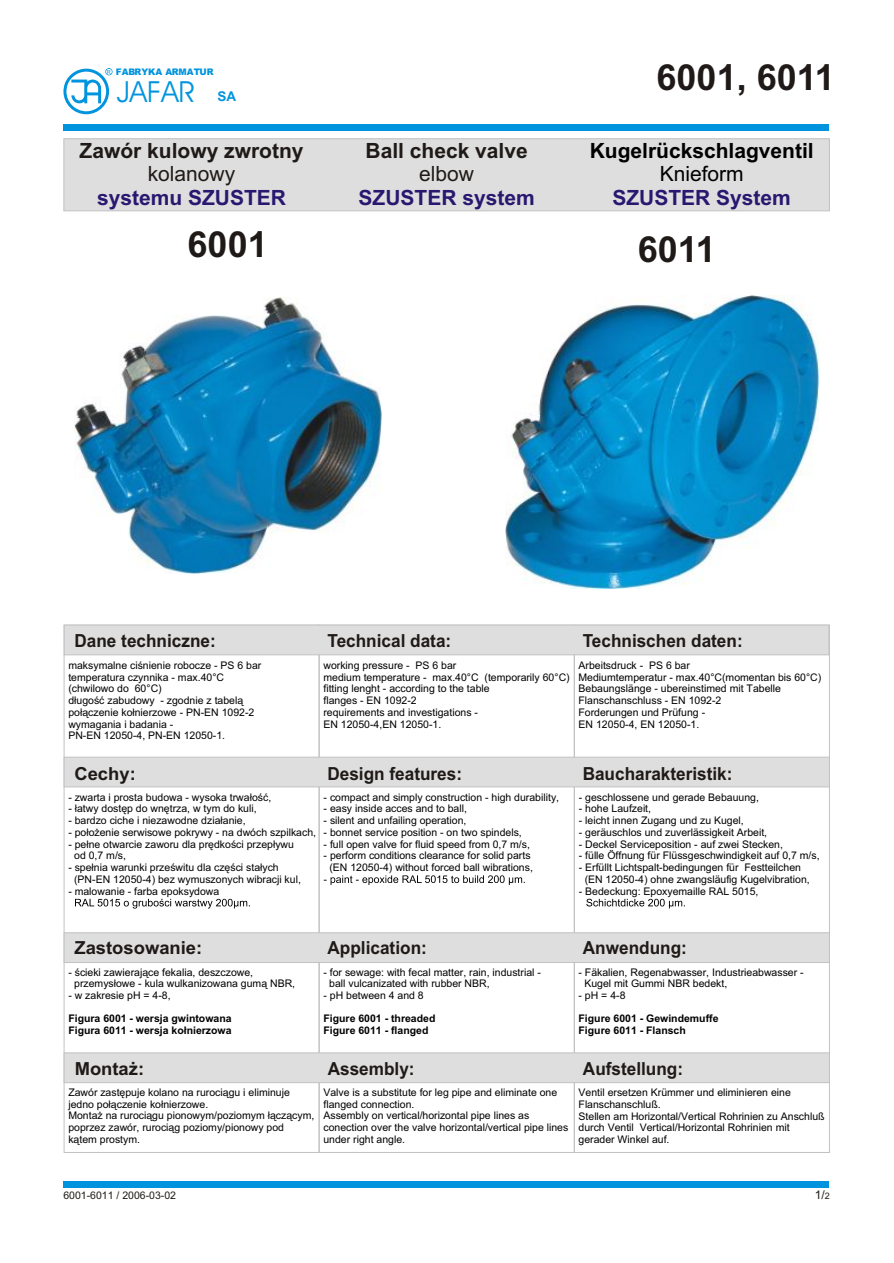
<style>
.page{position:relative;width:894px;height:1263px;background:#fff}
.page>*{position:absolute;margin:0;border:0;box-sizing:border-box;transform-origin:0 0}
.t1{font:700 36px "Arial CE";color:#1f1a17}
.t2{font:29.25px "PL Renfrew";color:#0094de}
.t3{font:700 21px "Arial CE";color:#291770}
.t4{font:700 21px "Arial CE";color:#1f1a17}
.t5{font:700 21px "Arial CE";color:#000}
.t6{font:21px "Arial CE";color:#1f1a17}
.t7{font:21px "Arial CE";color:#000}
.t8{font:700 18px "Arial CE";color:#1f1a17;scale:.95 1}
.t9{font:700 18px "Arial CE";color:#1f1a17}
.t10{font:700 18px "Arial CE";color:#1f1a17;scale:.96 1}
.t11{font:12px "Arial CE";color:#1f1a17}
.t12{font:10.5px/11.7px "Arial CE";color:#000}
.t13{font:700 10.5px/11.7px "Arial CE";color:#000}
.t14{font:10.5px/11.7px "Arial";color:#000}
.t15{font:10.5px "Arial CE";color:#1f1a17}
.t16{font:900 9.15px "Arial";color:#0094de}
.s1{font-family:"Arial CE";font-weight:400;font-size:5.55px}
.s2{font-family:"Arial CE";font-weight:700;font-size:13.5px}
.s3{font-family:"Arial CE"}
.s4{font-size:9px}
</style>
<div class="page">
<div style="left:64px;top:125px;width:765px;height:6px;background:#0094de"></div>
<div style="left:64px;top:1181px;width:765px;height:7px;background:#0094de"></div>
<svg style="left:63px;top:68px;width:50px;height:46px"></svg>
<img style="left:75px;top:298px;width:307px;height:276px">
<img style="left:506px;top:296px;width:313px;height:293px">
<div style="left:64px;top:139px;width:766px;height:72px;background:#dedede;border:1px solid #c2c2c2"></div>
<div style="left:64px;top:625px;width:765px;height:30px;background:#dedede;border:1px solid #c2c2c2"></div>
<div style="left:64px;top:757px;width:766px;height:30px;background:#dedede;border:1px solid #c2c2c2"></div>
<div style="left:64px;top:1053px;width:766px;height:30px;background:#dedede;border:1px solid #c2c2c2"></div>
<div style="left:64px;top:933px;width:766px;height:30px;background:#dedede;border:1px solid #c2c2c2"></div>
<svg style="left:75px;top:899px;width:175px;height:10px"></svg>
<svg style="left:324px;top:875px;width:201px;height:10px"></svg>
<svg style="left:586px;top:899px;width:99px;height:9px"></svg>
<p class="t16" style="left:107px;top:68px;width:108px"><span class="s1">R</span> FABRYKA ARMATUR</p>
<h2 class="t2" style="left:117px;top:79px;width:121px">JAFAR <span class="s2">SA</span></h2>
<h3 class="t4" style="left:80px;top:142px;width:225px">Zawór kulowy zwrotny</h3>
<h3 class="t6" style="left:148px;top:166px;width:89px">kolanowy</h3>
<h3 class="t3" style="left:97px;top:189px;width:190px">systemu SZUSTER</h3>
<h3 class="t4" style="left:366px;top:142px;width:164px">Ball check valve</h3>
<h3 class="t6" style="left:419px;top:166px;width:56px">elbow</h3>
<h3 class="t3" style="left:359px;top:189px;width:178px">SZUSTER system</h3>
<h1 class="t1" style="left:657px;top:64px;width:180px">6001, 6011</h1>
<h3 class="t5" style="left:590px;top:142px;width:226px">Kugelrückschlagventil</h3>
<h3 class="t7" style="left:660px;top:166px;width:85px">Knieform</h3>
<h3 class="t3" style="left:612px;top:189px;width:180px">SZUSTER System</h3>
<h1 class="t1" style="left:188px;top:230px;width:82px">6001</h1>
<h1 class="t1" style="left:638px;top:236px;width:80px">6011</h1>
<h3 class="t8" style="left:74px;top:634px;width:150px">Dane techniczne:</h3>
<h3 class="t8" style="left:327px;top:634px;width:132px">Technical data:</h3>
<h3 class="t8" style="left:583px;top:634px;width:170px">Technischen daten:</h3>
<p class="t12" style="left:68px;top:660px;width:195px">maksymalne ciœnienie robocze - PS 6 bar temperatura czynnika - max.40°C (chwilowo do 60°C)<br>d³ugoœæ zabudowy - zgodnie z tabel¹ po³¹czenie ko³nierzowe - PN-EN 1092-2 wymagania i badania -<br>PN-EN 12050-4, PN-EN 12050-1.</p>
<p class="t12" style="left:323px;top:660px;width:248px">working pressure - PS 6 bar<br>medium temperature - max.40°C (temporarily 60°C) fitting lenght - according to the table<br>flanges - EN 1092-2<br>requirements and investigations -<br>EN 12050-4,EN 12050-1.</p>
<p class="t12" style="left:579px;top:660px;width:244px">Arbeitsdruck - PS 6 bar<br>Mediumtemperatur - max.40°C(momentan bis 60°C)</p>
<p class="t14" style="left:579px;top:684px;width:204px">Bebaungsl<span class="s3">ä</span>nge - ubereinstimed mit Tabelle<br>Flanschanschluss - EN 1092-2<br>Forderungen und Prüfung <span class="s3">-</span></p>
<p class="t12" style="left:579px;top:719px;width:122px">EN 12050-4, EN 12050-1.</p>
<h3 class="t9" style="left:74px;top:766px;width:63px">Cechy:</h3>
<h3 class="t8" style="left:327px;top:766px;width:143px">Design features:</h3>
<h3 class="t8" style="left:583px;top:766px;width:159px">Baucharakteristik:</h3>
<p class="t12" style="left:68px;top:792px;width:204px">- zwarta i prosta budowa - wysoka trwa³oœæ,</p>
<p class="t12" style="left:68px;top:804px;width:190px">- ³atwy dostêp do wnêtrza, w tym do kuli,</p>
<p class="t12" style="left:68px;top:816px;width:179px">- bardzo ciche i niezawodne dzia³anie,</p>
<p class="t12" style="left:68px;top:827px;width:249px">- po³o¿enie serwisowe pokrywy - na dwóch szpilkach,</p>
<p class="t12" style="left:74px;top:839px;width:221px;text-indent:-6px">- pe³ne otwarcie zaworu dla prêdkoœci przep³ywu od 0,7 m/s,</p>
<p class="t12" style="left:74px;top:863px;width:228px;text-indent:-6px">- spe³nia warunki przeœwitu dla czêœci sta³ych (PN-EN 12050-4) bez wymuszonych wibracji kul,</p>
<p class="t12" style="left:68px;top:886px;width:153px">- malowanie - farba epoksydowa</p>
<p class="t12" style="left:324px;top:792px;width:237px">- compact and simply construction - high durability,</p>
<p class="t12" style="left:324px;top:804px;width:145px">- easy inside acces and to ball,</p>
<p class="t12" style="left:324px;top:816px;width:144px">- silent and unfailing operation,</p>
<p class="t12" style="left:324px;top:827px;width:200px">- bonnet service position - on two spindels,</p>
<p class="t12" style="left:324px;top:839px;width:208px">- full open valve for fluid speed from 0,7 m/s,</p>
<p class="t12" style="left:324px;top:851px;width:211px;text-align:center">- perform conditions clearance for solid parts (EN 12050-4) without forced ball wibrations,</p>
<p class="t12" style="left:579px;top:792px;width:182px">- geschlossene und gerade Bebauung,</p>
<p class="t12" style="left:579px;top:804px;width:74px">- hohe Laufzeit,</p>
<p class="t12" style="left:579px;top:816px;width:167px">- leicht innen Zugang und zu Kugel,</p>
<p class="t12" style="left:579px;top:827px;width:190px">- geräuschlos und zuverlässigkeit Arbeit,</p>
<p class="t12" style="left:579px;top:839px;width:206px">- Deckel Serviceposition - auf zwei Stecken,</p>
<p class="t12" style="left:579px;top:851px;width:242px">- fülle Öffnung für Flüssgeschwindigkeit auf 0,7 m/s,</p>
<p class="t12" style="left:585px;top:863px;width:227px;text-indent:-6px">- Erfüllt Lichtspalt-bedingungen für Festteilchen (EN 12050-4) ohne zwangsläufig Kugelvibration,</p>
<p class="t12" style="left:579px;top:886px;width:181px">- Bedeckung: Epoxyemaille RAL 5015,</p>
<h3 class="t9" style="left:74px;top:941px;width:129px">Zastosowanie:</h3>
<h3 class="t10" style="left:328px;top:941px;width:105px">Application:</h3>
<h3 class="t8" style="left:583px;top:941px;width:111px">Anwendung:</h3>
<p class="t12" style="left:74px;top:967px;width:222px;text-indent:-6px">- œcieki zawieraj¹ce fekalia, deszczowe, przemys³owe - kula wulkanizowana gum¹ NBR,</p>
<p class="t12" style="left:68px;top:990px;width:104px">- w zakresie pH = 4-8,</p>
<p class="t13" style="left:68px;top:1014px;width:165px">Figura 6001 - wersja gwintowana<br>Figura 6011 - wersja ko³nierzowa</p>
<p class="t12" style="left:329px;top:967px;width:213px;text-indent:-6px">- for sewage: with fecal matter, rain, industrial - ball vulcanizated with rubber NBR,</p>
<p class="t12" style="left:323px;top:990px;width:102px">- pH between 4 and 8</p>
<p class="t13" style="left:323px;top:1014px;width:113px">Figure 6001 - threaded<br>Figure 6011 - flanged</p>
<p class="t12" style="left:584px;top:967px;width:221px;text-indent:-6px">- Fäkalien, Regenabwasser, Industrieabwasser -<br>Kugel mit Gummi NBR bedekt,</p>
<p class="t12" style="left:579px;top:990px;width:48px">- pH = 4-8</p>
<p class="t13" style="left:579px;top:1014px;width:141px">Figure 6001 - Gewindemuffe<br>Figure 6011 - Flansch</p>
<h3 class="t9" style="left:75px;top:1062px;width:71px">Monta¿:</h3>
<h3 class="t8" style="left:328px;top:1062px;width:93px">Assembly:</h3>
<h3 class="t8" style="left:583px;top:1062px;width:107px">Aufstellung:</h3>
<p class="t12" style="left:68px;top:1087px;width:248px">Zawór zastêpuje kolano na ruroci¹gu i eliminuje jedno po³¹czenie ko³nierzowe.<br>Monta¿ na ruroci¹gu pionowym/poziomym ³¹cz¹cym, poprzez zawór, ruroci¹g poziomy/pionowy pod k¹tem prostym.</p>
<p class="t12" style="left:323px;top:1087px;width:246px">Valve is a substitute for leg pipe and eliminate one flanged connection.<br>Assembly on vertical/horizontal pipe lines as conection over the valve horizontal/vertical pipe lines under right angle.</p>
<p class="t12" style="left:579px;top:1088px;width:248px">Ventil ersetzen Krümmer und eliminieren eine Flanschanschluß.<br>Stellen am Horizontal/Vertical Rohrinien zu Anschluß durch Ventil Vertical/Horizontal Rohrinien mit gerader Winkel auf.</p>
<p class="t15" style="left:63px;top:1191px;width:114px">6001-6011 / 2006-03-02</p>
<p class="t11" style="left:815px;top:1190px;width:17px">1/<span class="s4">2</span></p>
</div>
